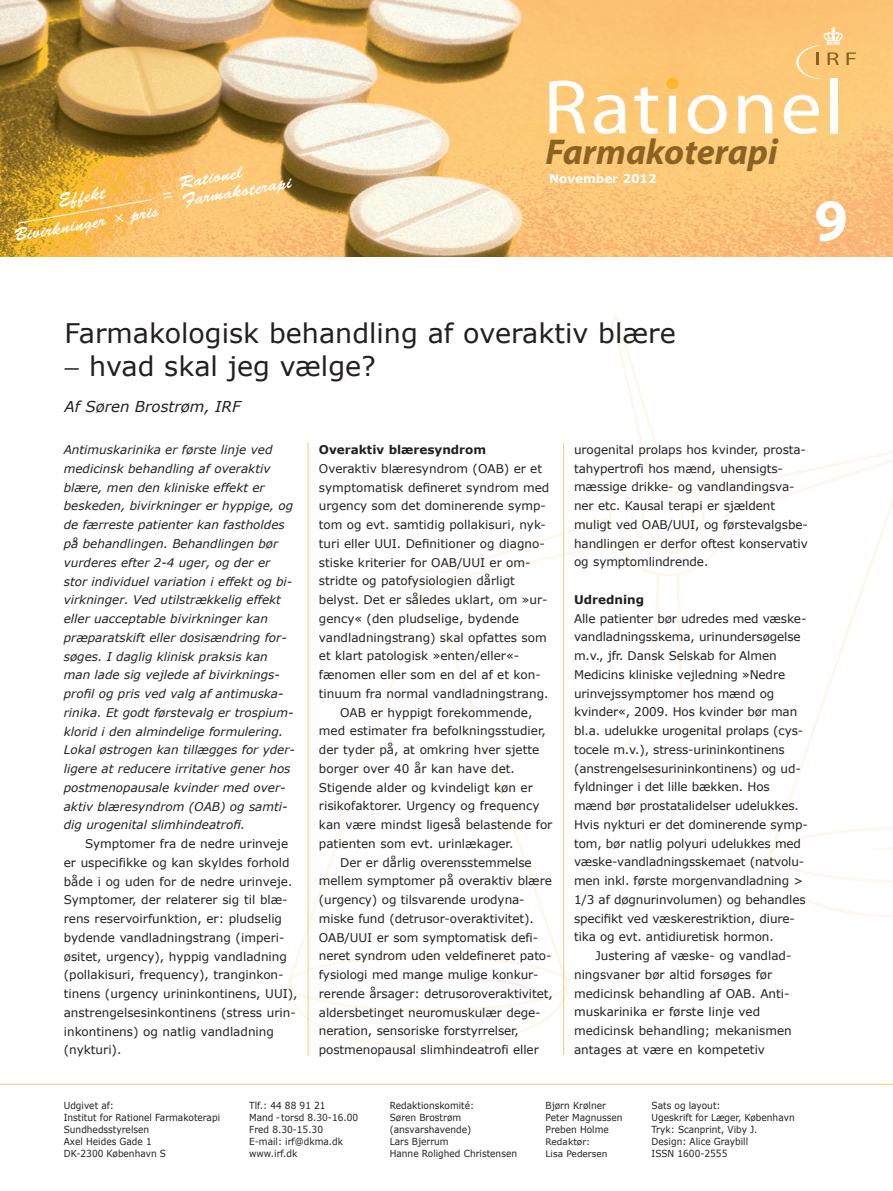
<style>
.page{position:relative;width:893px;height:1191px;background:#fff}
.page>*{position:absolute;margin:0;border:0;box-sizing:border-box;transform-origin:0 0}
.t1{font:77.55px "Myriad";letter-spacing:.03em;color:#fff;scale:1.06 1}
.t2{font:700 60px "Myriad";color:#fff}
.t3{font:italic 700 36px "Myriad";color:#8b6324}
.t4{font:27px/33px "Verdana";color:#231f20}
.t5{font:18px/27px "Brush Script Std";color:#fff;text-align:center}
.t6{font:italic 15px "Verdana";color:#231f20}
.t7{font:12px/18.8px "Verdana";letter-spacing:-.01em;color:#231f20}
.t8{font:italic 12px/18.8px "Verdana";color:#231f20}
.t9{font:700 12px "Verdana";color:#231f20}
.t10{font:700 12px "Verdana";color:#fff}
.t11{font:9.75px/12px "Verdana";color:#231f20;scale:.93 1}
.t12{font:9px/12px "Verdana";color:#231f20}
</style>
<div class="page">
<svg style="left:408px;top:443px;width:485px;height:142px"></svg>
<svg style="left:621px;top:573px;width:94px;height:205px"></svg>
<svg style="left:297px;top:585px;width:130px;height:370px"></svg>
<svg style="left:429px;top:584px;width:139px;height:371px"></svg>
<svg style="left:425px;top:583px;width:6px;height:3px"></svg>
<svg style="left:287px;top:955px;width:281px;height:92px"></svg>
<svg style="left:770px;top:456px;width:123px;height:370px"></svg>
<svg style="left:769px;top:826px;width:124px;height:92px"></svg>
<svg style="left:723px;top:488px;width:52px;height:14px"></svg>
<svg style="left:610px;top:316px;width:95px;height:237px"></svg>
<img style="left:0;top:0;width:893px;height:256px">
<svg style="left:56px;top:45px;width:166px;height:70px;background:#dbb56f"></svg>
<hr style="left:308px;top:443px;width:1px;height:613px;background:#fdc577">
<hr style="left:563px;top:443px;width:1px;height:612px;background:#fdc577">
<div style="left:666px;top:78px;width:12px;height:11px;background:#fcb52c;border-radius:50%"></div>
<svg style="left:796px;top:27px;width:60px;height:52px;background:#f6c57c"></svg>
<hr style="left:0;top:1084px;width:893px;height:1px;background:#fdc577">
<svg style="left:17px;top:199px;width:136px;height:25px;background:#eeb548"></svg>
<svg style="left:163px;top:192px;width:9px;height:6px"></svg>
<h3 class="t5" style="left:7px;top:196px;width:148px;rotate:-10deg">Effekt<br>Bivirkninger × pris</h3>
<h1 class="t1" style="left:543px;top:69px;width:285px">Rationel</h1>
<h3 class="t3" style="left:545px;top:133px;width:234px">Farmakoterapi</h3>
<h3 class="t5" style="left:178px;top:174px;width:112px;line-height:18px;text-align:left;rotate:-10deg">Rationel<br>Farmakoterapi</h3>
<p class="t10" style="left:549px;top:170px;width:109px">November 2012</p>
<h2 class="t2" style="left:814px;top:190px;width:35px">9</h2>
<h3 class="t4" style="left:65px;top:316px;width:613px">Farmakologisk behandling af overaktiv blære − hvad skal jeg vælge?</h3>
<p class="t6" style="left:65px;top:396px;width:178px">Af Søren Brostrøm, IRF</p>
<p class="t8" style="left:64px;top:440px;width:233px">Antimuskarinika er første linje ved medicinsk behandling af overaktiv blære, men den kliniske effekt er beskeden, bivirkninger er hyppige, og de færreste patienter kan fastholdes på behandlingen. Behandlingen bør vurderes efter 2-4 uger, og der er stor individuel variation i effekt og bi&shy;virkninger. Ved utilstrækkelig effekt eller uacceptable bivirkninger kan præparatskift eller dosisændring for&shy;søges. I daglig klinisk praksis kan man lade sig vejlede af bivirknings&shy;profil og pris ved valg af antimuska&shy;rinika. Et godt førstevalg er trospium&shy;klorid i den almindelige formulering.<br>Lokal østrogen kan tillægges for yder&shy;ligere at reducere irritative gener hos postmenopausale kvinder med over&shy;aktiv blæresyndrom (OAB) og samti&shy;dig urogenital slimhindeatrofi.</p>
<p class="t7" style="left:64px;top:834px;width:235px;text-indent:21px">Symptomer fra de nedre urinveje er uspecifikke og kan skyldes forhold både i og uden for de nedre urinveje.<br>Symptomer, der relaterer sig til blæ&shy;rens reservoirfunktion, er: pludselig bydende vandladningstrang (imperi&shy;øsitet, urgency), hyppig vandladning (pollakisuri, frequency), tranginkon&shy;tinens (urgency urininkontinens, UUI), anstrengelsesinkontinens (stress urin&shy;inkontinens) og natlig vandladning (nykturi).</p>
<p class="t9" style="left:319px;top:441px;width:169px">Overaktiv blæresyndrom</p>
<p class="t7" style="left:319px;top:459px;width:225px">Overaktiv blæresyndrom (OAB) er et</p>
<p class="t7" style="left:319px;top:478px;width:232px">symptomatisk defineret syndrom med</p>
<p class="t7" style="left:319px;top:496px;width:229px">urgency som det dominerende symp-</p>
<p class="t7" style="left:319px;top:515px;width:229px">tom og evt. samtidig pollakisuri, nyk-</p>
<p class="t7" style="left:319px;top:534px;width:227px">turi eller UUI. Definitioner og diagno-</p>
<p class="t7" style="left:319px;top:552px;width:213px">stiske kriterier for OAB/UUI er om-</p>
<p class="t7" style="left:319px;top:571px;width:198px">stridte og patofysiologien dårligt</p>
<p class="t7" style="left:319px;top:590px;width:230px">belyst. Det er således uklart, om »ur-</p>
<p class="t7" style="left:319px;top:609px;width:202px">gency« (den pludselige, bydende</p>
<p class="t7" style="left:319px;top:627px;width:229px">vandladningstrang) skal opfattes som</p>
<p class="t7" style="left:319px;top:646px;width:200px">et klart patologisk »enten/eller«-</p>
<p class="t7" style="left:319px;top:665px;width:223px">fænomen eller som en del af et kon-</p>
<p class="t7" style="left:319px;top:684px;width:231px">tinuum fra normal vandladningstrang.</p>
<p class="t7" style="left:340px;top:702px;width:194px">OAB er hyppigt forekommende,</p>
<p class="t7" style="left:319px;top:721px;width:228px">med estimater fra befolkningsstudier,</p>
<p class="t7" style="left:319px;top:740px;width:222px">der tyder på, at omkring hver sjette</p>
<p class="t7" style="left:319px;top:759px;width:197px">borger over 40 år kan have det.</p>
<p class="t7" style="left:319px;top:777px;width:215px">Stigende alder og kvindeligt køn er</p>
<p class="t7" style="left:319px;top:796px;width:222px">risikofaktorer. Urgency og frequency</p>
<p class="t7" style="left:319px;top:815px;width:235px">kan være mindst ligeså belastende for</p>
<p class="t7" style="left:319px;top:834px;width:196px">patienten som evt. urinlækager.</p>
<p class="t7" style="left:340px;top:852px;width:193px">Der er dårlig overensstemmelse</p>
<p class="t7" style="left:319px;top:871px;width:234px">mellem symptomer på overaktiv blære</p>
<p class="t7" style="left:319px;top:890px;width:207px">(urgency) og tilsvarende urodyna-</p>
<p class="t7" style="left:319px;top:909px;width:217px">miske fund (detrusor-overaktivitet).</p>
<p class="t7" style="left:319px;top:927px;width:221px">OAB/UUI er som symptomatisk defi-</p>
<p class="t7" style="left:319px;top:946px;width:234px">neret syndrom uden veldefineret pato-</p>
<p class="t7" style="left:319px;top:965px;width:221px">fysiologi med mange mulige konkur-</p>
<p class="t7" style="left:319px;top:984px;width:235px">rerende årsager: detrusoroveraktivitet,</p>
<p class="t7" style="left:319px;top:1002px;width:223px">aldersbetinget neuromuskulær dege-</p>
<p class="t7" style="left:319px;top:1021px;width:202px">neration, sensoriske forstyrrelser,</p>
<p class="t7" style="left:319px;top:1040px;width:221px">postmenopausal slimhindeatrofi eller</p>
<p class="t7" style="left:574px;top:440px;width:235px">urogenital prolaps hos kvinder, prosta&shy;tahypertrofi hos mænd, uhensigts&shy;mæssige drikke- og vandlandingsva&shy;ner etc. Kausal terapi er sjældent muligt ved OAB/UUI, og førstevalgsbe&shy;handlingen er derfor oftest konservativ og symptomlindrende.</p>
<p class="t9" style="left:574px;top:591px;width:72px">Udredning</p>
<p class="t7" style="left:574px;top:609px;width:235px">Alle patienter bør udredes med væske&shy;vandladningsskema, urinundersøgelse m.v., jfr. Dansk Selskab for Almen Medicins kliniske vejledning »Nedre urinvejssymptomer hos mænd og kvinder«, 2009. Hos kvinder bør man bl.a. udelukke urogenital prolaps (cys&shy;tocele m.v.), stress-urininkontinens (anstrengelsesurininkontinens) og ud&shy;fyldninger i det lille bækken. Hos mænd bør prostatalidelser udelukkes.<br>Hvis nykturi er det dominerende symp&shy;tom, bør natlig polyuri udelukkes med væske-vandladningsskemaet (natvolu&shy;men inkl. første morgenvandladning &gt; 1/3 af døgnurinvolumen) og behandles specifikt ved væskerestriktion, diure&shy;tika og evt. antidiuretisk hormon.</p>
<p class="t7" style="left:574px;top:946px;width:219px;text-indent:21px">Justering af væske- og vandlad&shy;ningsvaner bør altid forsøges før medicinsk behandling af OAB. Anti&shy;muskarinika er første linje ved medicinsk behandling; mekanismen antages at være en kompetetiv</p>
<p class="t11" style="left:64px;top:1099px;width:170px">Udgivet af:<br>Institut for Rationel Farmakoterapi<br>Sundhedsstyrelsen<br>Axel Heides Gade 1<br>DK-2300 København S</p>
<p class="t11" style="left:249px;top:1099px;width:119px">Tlf.: 44 88 91 21<br>Mand - torsd 8.30-16.00<br>Fred 8.30-15.30<br>E-mail: irf@dkma.dk www.irf.dk</p>
<p class="t11" style="left:390px;top:1099px;width:138px">Redaktionskomité:<br>Søren Brostrøm (ansvarshavende)<br>Lars Bjerrum<br>Hanne Rolighed Christensen</p>
<p class="t11" style="left:652px;top:1099px;width:155px">Sats og layout:<br>Ugeskrift for Læger, København<br>Tryk: Scanprint, Viby J.<br>Design: Alice Graybill<br>ISSN 1600-2555</p>
<p class="t11" style="left:546px;top:1099px;width:84px">Bjørn Krølner<br>Peter Magnussen<br>Preben Holme</p>
<p class="t12" style="left:546px;top:1135px;width:63px">Redaktør:<br>Lisa Pedersen</p>
</div>
